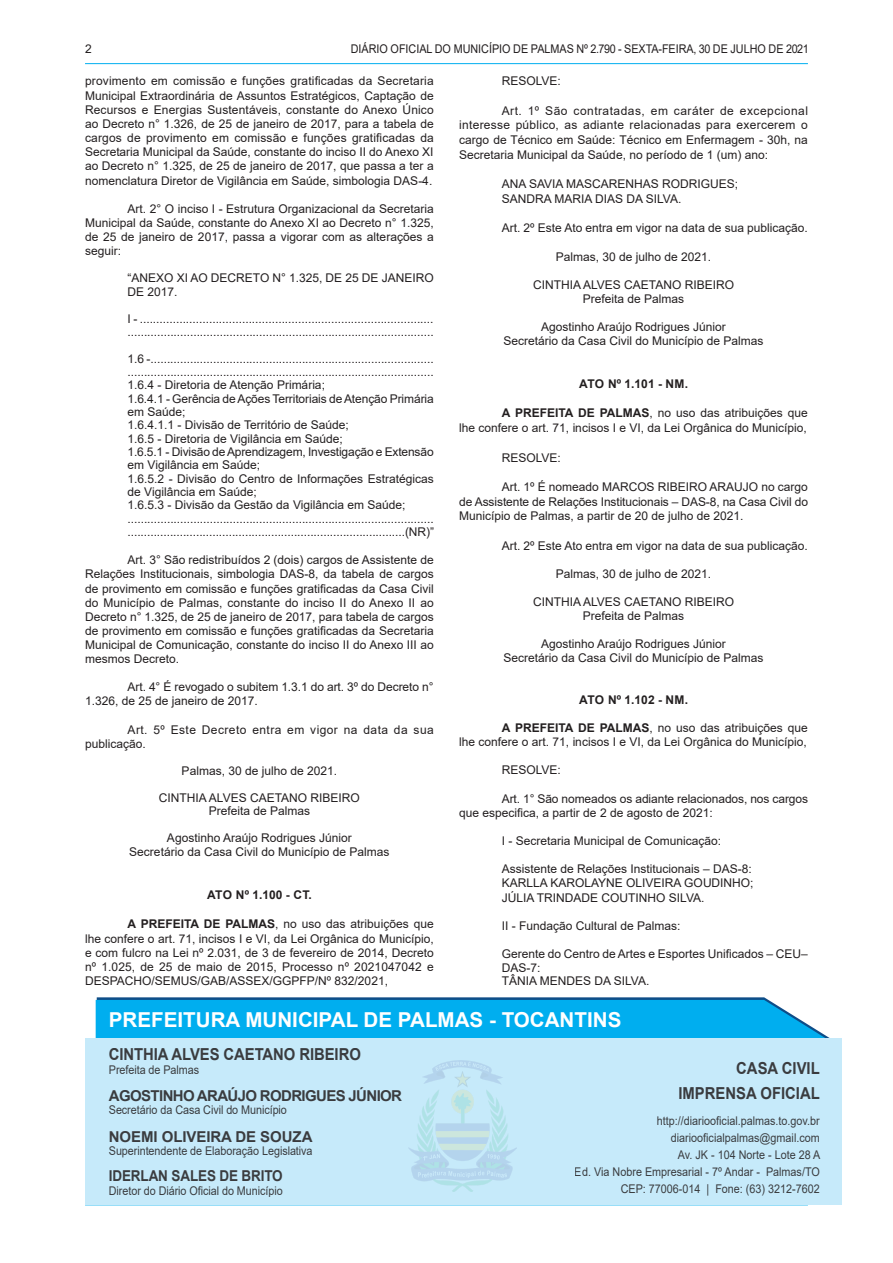
<style>
.page{position:relative;width:893px;height:1263px;background:#fff}
.page>*{position:absolute;margin:0;border:0;box-sizing:border-box;transform-origin:0 0}
.t1{font:700 20.55px "Arial";color:#fff}
.t2{font:700 16.5px/25.7px "Arial";letter-spacing:-.005em;color:#231f20;text-align:right;scale:.9 1}
.t3{font:700 15px "Arial";letter-spacing:-.04em;color:#231f20}
.t4{font:700 15px "Arial";letter-spacing:-.01em;color:#231f20}
.t5{font:700 15px "Arial";letter-spacing:-.01em;color:#231f20;scale:.9 1}
.TEXTO{font:12px/14.1px "Arial";color:#231f20;text-align:justify}
.NUMERAÇÃO{font:12px/13.4px "Arial";color:#231f20}
.ASSINATURA{font:12px "Arial";color:#231f20}
.TEXTO-2{font:12px/17.1px "Arial";color:#231f20;text-align:right;scale:.9 1}
.TEXTO-3{font:12px/14.1px "Arial";letter-spacing:.035em;color:#231f20}
.TITULO{font:700 12px "Arial";letter-spacing:.01em;color:#231f20}
.s1{font-weight:700}
</style>
<div class="page">
<hr style="left:85px;top:63px;width:723px;height:1px;background:#00aeef">
<hr style="left:85px;top:1204px;width:723px;height:1px;background:#00aeef">
<svg style="left:96px;top:997px;width:734px;height:41px;background:#0eace9"></svg>
<div style="left:85px;top:1038px;width:757px;height:166px;background:#c6eafa"></div>
<img style="left:409px;top:1061px;width:107px;height:130px">
<p class="TEXTO" style="left:85px;top:41px;width:8px">2</p>
<p class="TEXTO-2" style="left:351px;top:40px;width:511px">DIÁRIO OFICIAL DO MUNICÍPIO DE PALMAS Nº 2.790 - SEXTA-FEIRA, 30 DE JULHO DE 2021</p>
<p class="TEXTO" style="left:85px;top:74px;width:350px">provimento em comissão e funções gratificadas da Secretaria Municipal Extraordinária de Assuntos Estratégicos, Captação de Recursos e Energias Sustentáveis, constante do Anexo Único ao Decreto n° 1.326, de 25 de janeiro de 2017, para a tabela de cargos de provimento em comissão e funções gratificadas da Secretaria Municipal da Saúde, constante do inciso II do Anexo XI ao Decreto n° 1.325, de 25 de janeiro de 2017, que passa a ter a nomenclatura Diretor de Vigilância em Saúde, simbologia DAS-4.</p>
<p class="TEXTO" style="left:85px;top:201px;width:350px;text-indent:43px">Art. 2° O inciso I - Estrutura Organizacional da Secretaria Municipal da Saúde, constante do Anexo XI ao Decreto n° 1.325, de 25 de janeiro de 2017, passa a vigorar com as alterações a seguir:</p>
<p class="NUMERAÇÃO" style="left:128px;top:271px;width:308px">“ANEXO XI AO DECRETO N° 1.325, DE 25 DE JANEIRO<br>DE 2017.</p>
<p class="NUMERAÇÃO" style="left:128px;top:312px;width:307px">I - .........................................................................................</p>
<p class="NUMERAÇÃO" style="left:128px;top:325px;width:308px">.............................................................................................</p>
<p class="NUMERAÇÃO" style="left:128px;top:352px;width:308px">1.6 -......................................................................................</p>
<p class="NUMERAÇÃO" style="left:128px;top:365px;width:308px">.............................................................................................</p>
<p class="NUMERAÇÃO" style="left:128px;top:378px;width:199px">1.6.4 - Diretoria de Atenção Primária;</p>
<p class="NUMERAÇÃO" style="left:128px;top:392px;width:308px">1.6.4.1 - Gerência de Ações Territoriais de Atenção Primária em Saúde;</p>
<p class="NUMERAÇÃO" style="left:128px;top:418px;width:223px">1.6.4.1.1 - Divisão de Território de Saúde;</p>
<p class="NUMERAÇÃO" style="left:128px;top:432px;width:217px">1.6.5 - Diretoria de Vigilância em Saúde;</p>
<p class="NUMERAÇÃO" style="left:128px;top:445px;width:308px">1.6.5.1 - Divisão de Aprendizagem, Investigação e Extensão em Vigilância em Saúde;</p>
<p class="NUMERAÇÃO" style="left:128px;top:472px;width:308px">1.6.5.2 - Divisão do Centro de Informações Estratégicas de Vigilância em Saúde;</p>
<p class="NUMERAÇÃO" style="left:128px;top:498px;width:279px">1.6.5.3 - Divisão da Gestão da Vigilância em Saúde;</p>
<p class="NUMERAÇÃO" style="left:128px;top:512px;width:308px">.............................................................................................</p>
<p class="NUMERAÇÃO" style="left:128px;top:525px;width:308px">.....................................................................................(NR)”</p>
<p class="TEXTO" style="left:85px;top:553px;width:350px;text-indent:43px">Art. 3° São redistribuídos 2 (dois) cargos de Assistente de Relações Institucionais, simbologia DAS-8, da tabela de cargos de provimento em comissão e funções gratificadas da Casa Civil do Município de Palmas, constante do inciso II do Anexo II ao Decreto n° 1.325, de 25 de janeiro de 2017, para tabela de cargos de provimento em comissão e funções gratificadas da Secretaria Municipal de Comunicação, constante do inciso II do Anexo III ao mesmos Decreto.</p>
<p class="TEXTO" style="left:85px;top:680px;width:350px;text-indent:43px">Art. 4° É revogado o subitem 1.3.1 do art. 3º do Decreto n°<br>1.326, de 25 de janeiro de 2017.</p>
<p class="TEXTO-3" style="left:85px;top:722px;width:350px;text-indent:43px">Art. 5º Este Decreto entra em vigor na data da sua publicação.</p>
<p class="ASSINATURA" style="left:182px;top:763px;width:157px">Palmas, 30 de julho de 2021.</p>
<p class="ASSINATURA" style="left:159px;top:789px;width:202px">CINTHIA ALVES CAETANO RIBEIRO</p>
<p class="ASSINATURA" style="left:209px;top:803px;width:103px">Prefeita de Palmas</p>
<p class="ASSINATURA" style="left:167px;top:830px;width:186px">Agostinho Araújo Rodrigues Júnior</p>
<p class="ASSINATURA" style="left:129px;top:844px;width:262px">Secretário da Casa Civil do Município de Palmas</p>
<p class="TITULO" style="left:207px;top:886px;width:106px">ATO Nº 1.100 - CT.</p>
<p class="TEXTO" style="left:85px;top:917px;width:350px;text-indent:43px"><span class="s1">A PREFEITA DE PALMAS</span>, no uso das atribuições que lhe confere o art. 71, incisos I e VI, da Lei Orgânica do Município, e com fulcro na Lei nº 2.031, de 3 de fevereiro de 2014, Decreto nº 1.025, de 25 de maio de 2015, Processo nº 2021047042 e DESPACHO/SEMUS/GAB/ASSEX/GGPFP/Nº 832/2021,</p>
<p class="TEXTO" style="left:502px;top:74px;width:61px">RESOLVE:</p>
<p class="TEXTO" style="left:459px;top:103px;width:350px;line-height:14.7px;text-indent:43px">Art. 1º São contratadas, em caráter de excepcional interesse público, as adiante relacionadas para exercerem o cargo de Técnico em Saúde: Técnico em Enfermagem - 30h, na Secretaria Municipal da Saúde, no período de 1 (um) ano:</p>
<p class="TEXTO" style="left:502px;top:177px;width:238px">ANA SAVIA MASCARENHAS RODRIGUES;</p>
<p class="TEXTO" style="left:502px;top:192px;width:181px">SANDRA MARIA DIAS DA SILVA.</p>
<p class="TEXTO" style="left:502px;top:221px;width:308px">Art. 2º Este Ato entra em vigor na data de sua publicação.</p>
<p class="ASSINATURA" style="left:556px;top:248px;width:157px">Palmas, 30 de julho de 2021.</p>
<p class="ASSINATURA" style="left:533px;top:276px;width:202px">CINTHIA ALVES CAETANO RIBEIRO</p>
<p class="ASSINATURA" style="left:583px;top:290px;width:103px">Prefeita de Palmas</p>
<p class="ASSINATURA" style="left:541px;top:318px;width:186px">Agostinho Araújo Rodrigues Júnior</p>
<p class="ASSINATURA" style="left:503px;top:332px;width:262px">Secretário da Casa Civil do Município de Palmas</p>
<p class="TITULO" style="left:579px;top:375px;width:110px">ATO Nº 1.101 - NM.</p>
<p class="TEXTO" style="left:459px;top:406px;width:350px;line-height:14.7px;text-align:right"><span class="s1">A PREFEITA DE PALMAS</span>, no uso das atribuições que<br>lhe confere o art. 71, incisos I e VI, da Lei Orgânica do Município,</p>
<p class="TEXTO" style="left:502px;top:450px;width:61px">RESOLVE:</p>
<p class="TEXTO" style="left:459px;top:479px;width:350px;line-height:14.7px;text-indent:43px">Art. 1º É nomeado MARCOS RIBEIRO ARAUJO no cargo de Assistente de Relações Institucionais – DAS-8, na Casa Civil do Município de Palmas, a partir de 20 de julho de 2021.</p>
<p class="TEXTO" style="left:502px;top:538px;width:308px">Art. 2º Este Ato entra em vigor na data de sua publicação.</p>
<p class="ASSINATURA" style="left:556px;top:566px;width:157px">Palmas, 30 de julho de 2021.</p>
<p class="ASSINATURA" style="left:533px;top:594px;width:202px">CINTHIA ALVES CAETANO RIBEIRO</p>
<p class="ASSINATURA" style="left:583px;top:608px;width:103px">Prefeita de Palmas</p>
<p class="ASSINATURA" style="left:541px;top:636px;width:186px">Agostinho Araújo Rodrigues Júnior</p>
<p class="ASSINATURA" style="left:503px;top:650px;width:262px">Secretário da Casa Civil do Município de Palmas</p>
<p class="TITULO" style="left:579px;top:691px;width:110px">ATO Nº 1.102 - NM.</p>
<p class="TEXTO" style="left:459px;top:721px;width:350px;text-align:right"><span class="s1">A PREFEITA DE PALMAS</span>, no uso das atribuições que<br>lhe confere o art. 71, incisos I e VI, da Lei Orgânica do Município,</p>
<p class="TEXTO" style="left:502px;top:763px;width:61px">RESOLVE:</p>
<p class="TEXTO" style="left:459px;top:791px;width:350px;text-indent:43px">Art. 1° São nomeados os adiante relacionados, nos cargos que especifica, a partir de 2 de agosto de 2021:</p>
<p class="TEXTO" style="left:502px;top:833px;width:221px">I - Secretaria Municipal de Comunicação:</p>
<p class="TEXTO" style="left:502px;top:862px;width:252px">Assistente de Relações Institucionais – DAS-8:</p>
<p class="TEXTO" style="left:502px;top:876px;width:253px">KARLLA KAROLAYNE OLIVEIRA GOUDINHO;</p>
<p class="TEXTO" style="left:502px;top:890px;width:204px">JÚLIA TRINDADE COUTINHO SILVA.</p>
<p class="TEXTO" style="left:502px;top:919px;width:180px">II - Fundação Cultural de Palmas:</p>
<p class="NUMERAÇÃO" style="left:502px;top:947px;width:308px">Gerente do Centro de Artes e Esportes Unificados – CEU–<br>DAS-7:</p>
<p class="TEXTO" style="left:502px;top:974px;width:149px">TÂNIA MENDES DA SILVA.</p>
<p class="t1" style="left:109px;top:1005px;width:514px">PREFEITURA MUNICIPAL DE PALMAS - TOCANTINS</p>
<h2 class="t2" style="left:109px;top:1042px;width:282px">CINTHIA ALVES CAETANO RIBEIRO</h2>
<p class="TEXTO-2" style="left:109px;top:1061px;width:102px">Prefeita de Palmas</p>
<p class="t3" style="left:109px;top:1085px;width:295px">AGOSTINHO ARAÚJO RODRIGUES JÚNIOR</p>
<p class="TEXTO-2" style="left:109px;top:1101px;width:199px">Secretário da Casa Civil do Município</p>
<p class="t4" style="left:109px;top:1126px;width:205px">NOEMI OLIVEIRA DE SOUZA</p>
<p class="TEXTO-2" style="left:109px;top:1142px;width:228px">Superintendente de Elaboração Legislativa</p>
<p class="t5" style="left:109px;top:1165px;width:195px">IDERLAN SALES DE BRITO</p>
<p class="TEXTO-2" style="left:109px;top:1182px;width:195px">Diretor do Diário Oficial do Município</p>
<h2 class="t2" style="left:678px;top:1055px;width:159px">CASA CIVIL<br>IMPRENSA OFICIAL</h2>
<p class="TEXTO-2" style="left:575px;top:1112px;width:274px">http://diariooficial.palmas.to.gov.br diariooficialpalmas@gmail.com<br>Av. JK - 104 Norte - Lote 28 A<br>Ed. Via Nobre Empresarial - 7º Andar - Palmas/TO CEP: 77006-014 | Fone: (63) 3212-7602</p>
</div>
